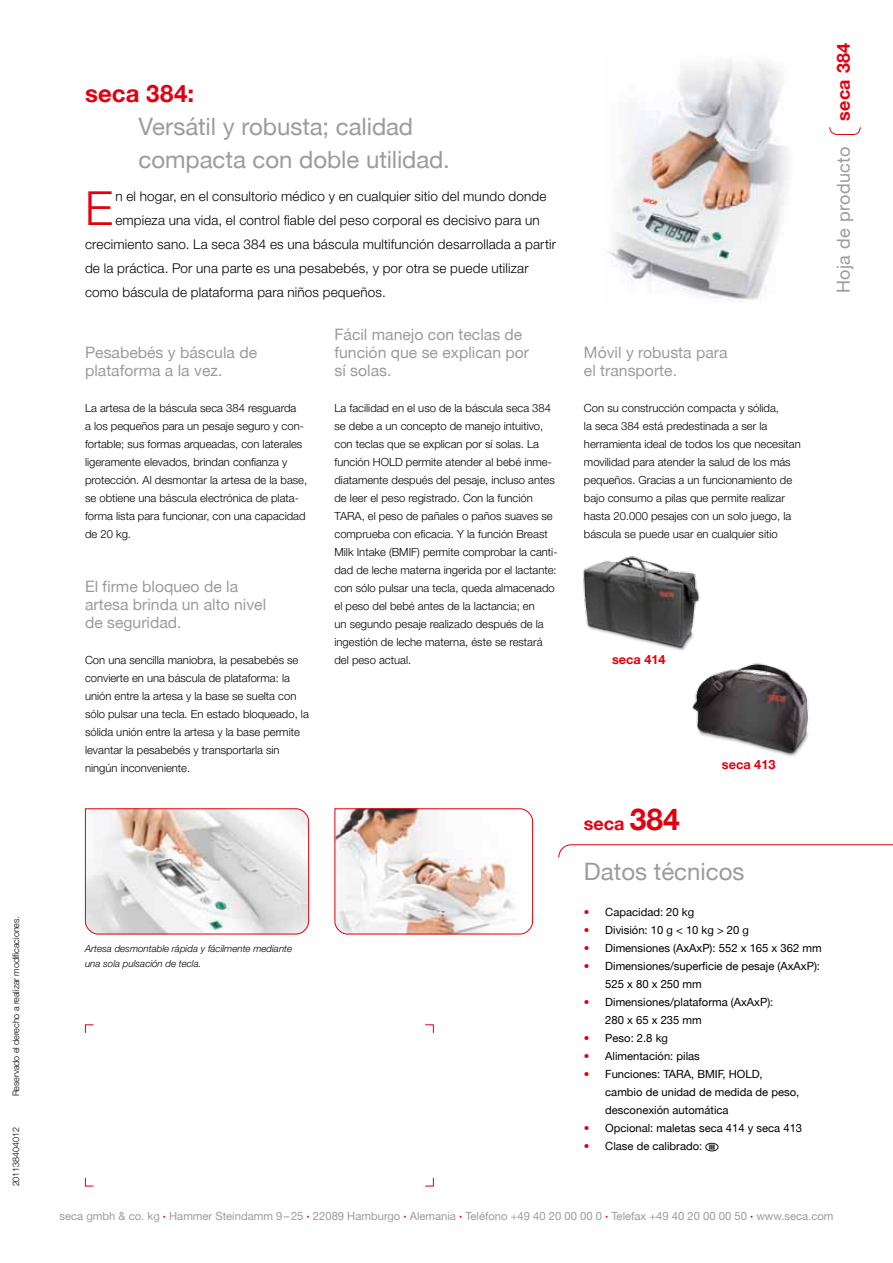
<style>
.page{position:relative;width:893px;height:1263px;background:#fff}
.page>*{position:absolute;margin:0;border:0;box-sizing:border-box;transform-origin:0 0}
.t1{font:300 47.1px "secaglobal";color:#e2000f}
.t2{font:24px/33px "secaglobal";color:#9c9c9c}
.t3{font:700 24px "secaglobal";letter-spacing:.005em;color:#e2000f}
.t4{font:18px "secaglobal";letter-spacing:.025em;color:#9c9c9c}
.t5{font:700 18px "secaglobal";letter-spacing:.025em;color:#e2000f}
.t6{font:15.75px/18px "secaglobal";color:#9c9c9c}
.t7{font:300 13.5px "secaglobal";letter-spacing:.01em;color:#000}
.t8{font:700 12.75px "secaglobal";color:#e2000f}
.t9{font:300 11.25px/18px "secaglobal";color:#000}
.t10{font:11.25px/18px "secaglobal";color:#000}
.t11{font:11.25px "secaglobal";color:#9c9c9c}
.t12{font:italic 300 9.75px/15px "secaglobal";color:#000}
.t13{font:300 9px "secaglobal";letter-spacing:-.01em;color:#000}
.s1{font-size:30px}
.s2{color:#e2000f}
.s3{font-weight:700;color:#e2000f}
</style>
<div class="page">
<img style="left:608px;top:59px;width:180px;height:243px">
<svg style="left:334px;top:808px;width:199px;height:127px"></svg>
<svg style="left:85px;top:808px;width:224px;height:127px"></svg>
<svg style="left:829px;top:127px;width:32px;height:8px"></svg>
<svg style="left:85px;top:1024px;width:9px;height:9px"></svg>
<svg style="left:85px;top:1177px;width:9px;height:10px"></svg>
<svg style="left:425px;top:1177px;width:9px;height:10px"></svg>
<svg style="left:425px;top:1024px;width:9px;height:9px"></svg>
<img style="left:692px;top:663px;width:117px;height:94px">
<img style="left:583px;top:556px;width:117px;height:95px">
<svg style="left:558px;top:844px;width:335px;height:14px"></svg>
<p class="t13" style="left:11px;top:1096px;width:181px;rotate:-90deg">Reservado el derecho a realizar modificaciones.</p>
<p class="t13" style="left:11px;top:1186px;width:61px;rotate:-90deg">201138404012</p>
<h2 class="t3" style="left:85px;top:80px;width:110px">seca 384:</h2>
<h2 class="t2" style="left:139px;top:110px;width:313px">Versátil y robusta; calidad compacta con doble utilidad.</h2>
<h1 class="t1" style="left:85px;top:181px;width:29px">E</h1>
<p class="t7" style="left:115px;top:188px;width:433px">n el hogar, en el consultorio médico y en cualquier sitio del mundo donde</p>
<p class="t7" style="left:115px;top:212px;width:426px">empieza una vida, el control fiable del peso corporal es decisivo para un</p>
<p class="t7" style="left:85px;top:236px;width:472px">crecimiento sano. La seca 384 es una báscula multifunción desarrollada a partir</p>
<p class="t7" style="left:85px;top:260px;width:445px">de la práctica. Por una parte es una pesabebés, y por otra se puede utilizar</p>
<p class="t7" style="left:85px;top:284px;width:302px">como báscula de plataforma para niños pequeños.</p>
<h3 class="t6" style="left:85px;top:344px;width:174px">Pesabebés y báscula de plataforma a la vez.</h3>
<p class="t9" style="left:85px;top:399px;width:224px">La artesa de la báscula seca 384 resguarda<br>a los pequeños para un pesaje seguro y con&shy;fortable; sus formas arqueadas, con laterales ligeramente elevados, brindan confianza y protección. Al desmontar la artesa de la base, se obtiene una báscula electrónica de plata&shy;forma lista para funcionar, con una capacidad de 20 kg.</p>
<h3 class="t6" style="left:85px;top:578px;width:183px">El firme bloqueo de la artesa brinda un alto nivel de seguridad.</h3>
<p class="t9" style="left:85px;top:651px;width:225px">Con una sencilla maniobra, la pesabebés se convierte en una báscula de plataforma: la unión entre la artesa y la base se suelta con sólo pulsar una tecla. En estado bloqueado, la sólida unión entre la artesa y la base permite levantar la pesabebés y transportarla sin ningún inconveniente.</p>
<h3 class="t6" style="left:334px;top:326px;width:196px">Fácil manejo con teclas de función que se explican por sí solas.</h3>
<p class="t9" style="left:334px;top:399px;width:224px">La facilidad en el uso de la báscula seca 384 se debe a un concepto de manejo intuitivo, con teclas que se explican por sí solas. La función HOLD permite atender al bebé inme&shy;diatamente después del pesaje, incluso antes de leer el peso registrado. Con la función TARA, el peso de pañales o paños suaves se comprueba con eficacia. Y la función Breast Milk Intake (BMIF) permite comprobar la canti&shy;dad de leche materna ingerida por el lactante: con sólo pulsar una tecla, queda almacenado el peso del bebé antes de la lactancia; en<br>un segundo pesaje realizado después de la ingestión de leche materna, éste se restará del peso actual.</p>
<p class="t12" style="left:85px;top:941px;width:209px">Artesa desmontable rápida y fácilmente mediante una sola pulsación de tecla.</p>
<h3 class="t6" style="left:584px;top:344px;width:145px">Móvil y robusta para el transporte.</h3>
<p class="t9" style="left:584px;top:399px;width:218px">Con su construcción compacta y sólida,<br>la seca 384 está predestinada a ser la herramienta ideal de todos los que necesitan movilidad para atender la salud de los más pequeños. Gracias a un funcionamiento de bajo consumo a pilas que permite realizar hasta 20.000 pesajes con un solo juego, la báscula se puede usar en cualquier sitio</p>
<h3 class="t5" style="left:833px;top:121px;width:80px;rotate:-90deg">seca 384</h3>
<h3 class="t4" style="left:833px;top:293px;width:149px;rotate:-90deg">Hoja de producto</h3>
<p class="t8" style="left:612px;top:652px;width:55px">seca 414</p>
<p class="t8" style="left:722px;top:757px;width:55px">seca 413</p>
<h3 class="t5" style="left:584px;top:813px;width:97px">seca <span class="s1">384</span></h3>
<h2 class="t2" style="left:584px;top:856px;width:162px">Datos técnicos</h2>
<p class="t10" style="left:584px;top:903px;width:112px"><span class="s2">•</span> Capacidad: 20 kg</p>
<p class="t10" style="left:584px;top:921px;width:167px"><span class="s2">•</span> División: 10 g &lt; 10 kg &gt; 20 g</p>
<p class="t10" style="left:584px;top:939px;width:239px"><span class="s2">•</span> Dimensiones (AxAxP): 552 x 165 x 362 mm</p>
<p class="t10" style="left:605px;top:957px;width:216px;text-indent:-21px"><span class="s2">•</span> Dimensiones/superficie de pesaje (AxAxP):<br>525 x 80 x 250 mm</p>
<p class="t10" style="left:605px;top:993px;width:170px;text-indent:-21px"><span class="s2">•</span> Dimensiones/plataforma (AxAxP):<br>280 x 65 x 235 mm</p>
<p class="t10" style="left:584px;top:1029px;width:85px"><span class="s2">•</span> Peso: 2.8 kg</p>
<p class="t10" style="left:584px;top:1047px;width:117px"><span class="s2">•</span> Alimentación: pilas</p>
<p class="t10" style="left:605px;top:1065px;width:196px;text-indent:-21px"><span class="s2">•</span> Funciones: TARA, BMIF, HOLD, cambio de unidad de medida de peso, desconexión automática</p>
<p class="t10" style="left:584px;top:1119px;width:220px"><span class="s2">•</span> Opcional: maletas seca 414 y seca 413</p>
<p class="t10" style="left:584px;top:1137px;width:120px"><span class="s2">•</span> Clase de calibrado:</p>
<p class="t11" style="left:60px;top:1210px;width:775px">seca gmbh &amp; co. kg <span class="s3">·</span> Hammer Steindamm 9 – 25 <span class="s3">·</span> 22089 Hamburgo <span class="s3">·</span> Alemania <span class="s3">·</span> Teléfono +49 40 20 00 00 0 <span class="s3">·</span> Telefax +49 40 20 00 00 50 <span class="s3">·</span> www.seca.com</p>
</div>
